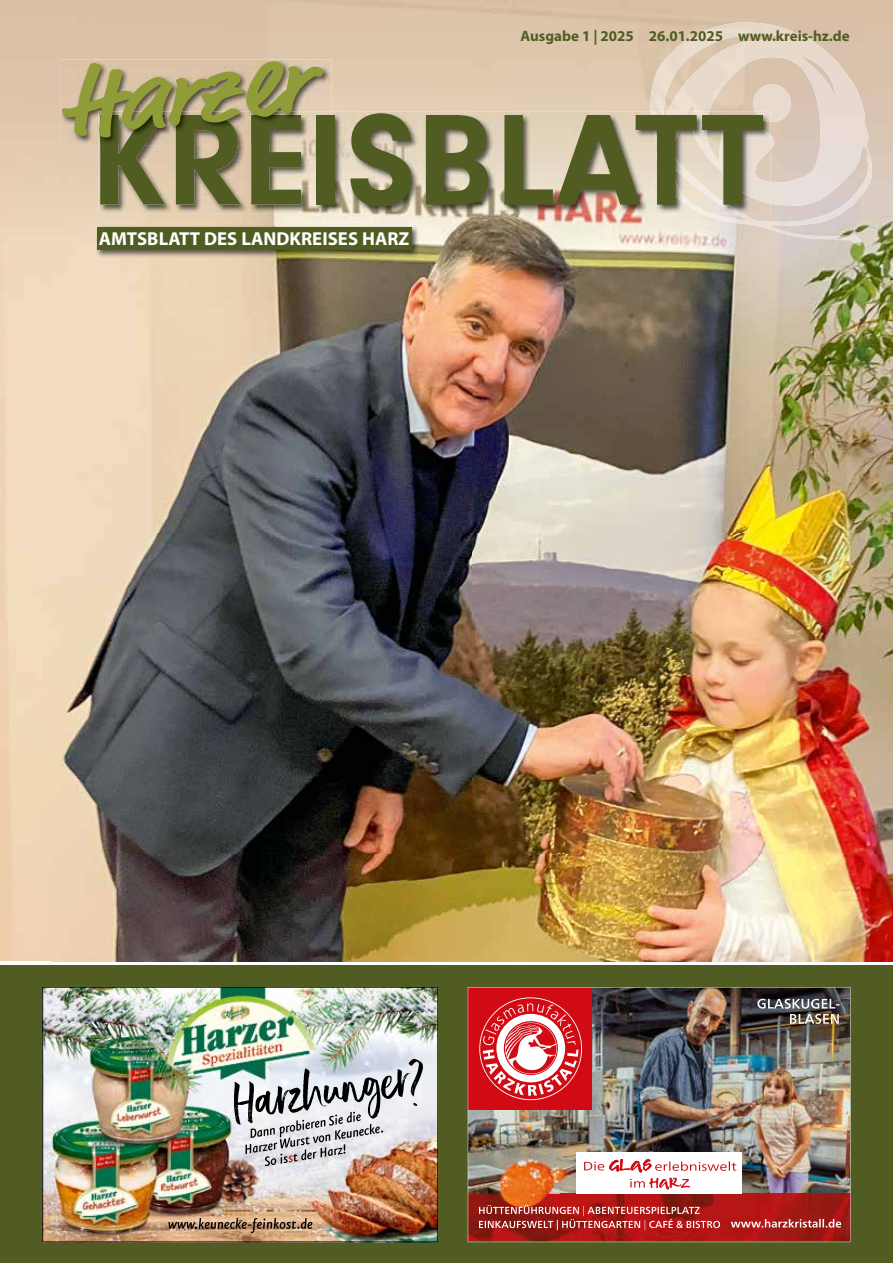
<style>
.page{position:relative;width:893px;height:1263px;background:#fff}
.page>*{position:absolute;margin:0;border:0;box-sizing:border-box;transform-origin:0 0}
.t1{font:700 102px "Market Pro";color:#909c38}
.t2{font:700 18.75px "Myriad Pro";letter-spacing:.005em;color:#fff}
.t3{font:700 15px "Myriad Pro";color:#515c23}
</style>
<div class="page">
<img style="left:52px;top:243px;width:841px;height:718px">
<img style="left:0;top:97px;width:104px;height:146px">
<img style="left:743px;top:145px;width:150px;height:98px">
<img style="left:104px;top:214px;width:632px;height:29px">
<div style="left:0;top:965px;width:893px;height:298px;background:#515c23"></div>
<svg style="left:854px;top:243px;width:7px;height:3px"></svg>
<img style="left:650px;top:23px;width:221px;height:212px">
<img style="left:753px;top:84px;width:38px;height:38px">
<img style="left:99px;top:112px;width:552px;height:102px">
<img style="left:651px;top:112px;width:119px;height:102px">
<img style="left:755px;top:112px;width:15px;height:10px">
<img style="left:165px;top:145px;width:11px;height:13px">
<svg style="left:100px;top:145px;width:65px;height:60px;background:#808054"></svg>
<svg style="left:176px;top:145px;width:65px;height:60px;background:#77784b"></svg>
<svg style="left:251px;top:145px;width:50px;height:60px;background:#787c4f"></svg>
<div style="left:317px;top:115px;width:18px;height:90px;background:#515c23"></div>
<svg style="left:350px;top:113px;width:62px;height:93px;background:#818259"></svg>
<svg style="left:426px;top:115px;width:62px;height:90px;background:#6c7143"></svg>
<svg style="left:504px;top:115px;width:259px;height:90px;background:#999773"></svg>
<img style="left:60px;top:59px;width:272px;height:86px">
<img style="left:99px;top:112px;width:233px;height:33px">
<img style="left:100px;top:115px;width:65px;height:30px">
<img style="left:176px;top:115px;width:62px;height:30px">
<img style="left:251px;top:115px;width:50px;height:30px">
<img style="left:317px;top:115px;width:15px;height:30px">
<img style="left:95px;top:225px;width:324px;height:33px">
<div style="left:97px;top:227px;width:314px;height:23px;background:#515c23"></div>
<img style="left:45px;top:989px;width:391px;height:251px">
<svg style="left:168px;top:1218px;width:144px;height:15px;background:#a58669"></svg>
<svg style="left:234px;top:1059px;width:189px;height:107px;background:#b9b8b9"></svg>
<img style="left:468px;top:987px;width:382px;height:255px">
<h1 class="t1" style="left:56px;top:33px;width:247px;rotate:-6deg">Harzer</h1>
<p class="t2" style="left:99px;top:227px;width:312px">AMTSBLATT DES LANDKREISES HARZ</p>
<p class="t3" style="left:521px;top:27px;width:330px">Ausgabe 1 | 2025 26.01.2025 www.kreis-hz.de</p>
</div>
